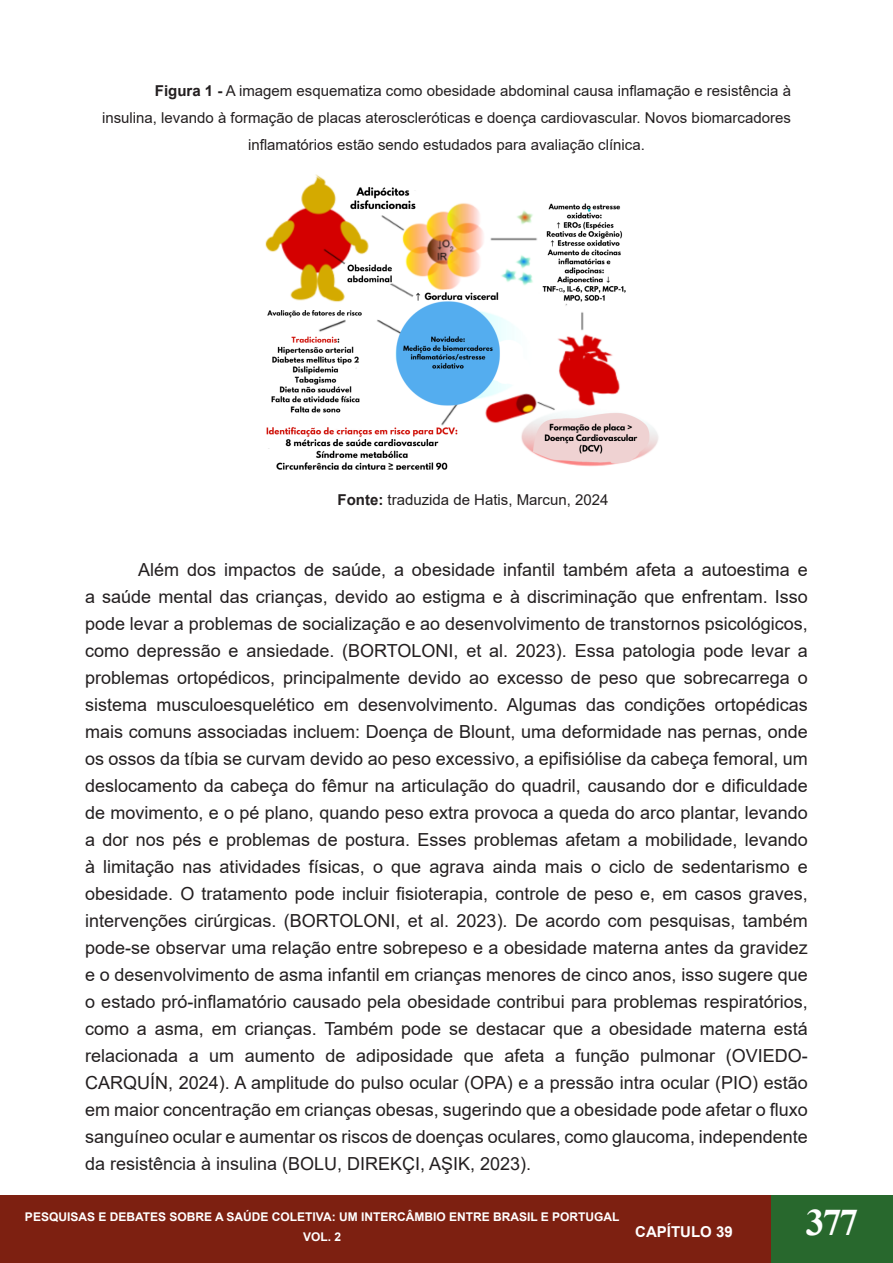
<style>
.page{position:relative;width:893px;height:1263px;background:#fff}
.page>*{position:absolute;margin:0;border:0;box-sizing:border-box;transform-origin:0 0}
.t1{font:700 37.5px "Times New Roman";color:#fff}
.t2{font:18px/27px "Arial";color:#231f20;text-align:justify}
.t3{font:15px "Arial";color:#231f20}
.t4{font:700 15px "Arial";color:#fff}
.t5{font:700 12px/20.2px "Arial";color:#fff;text-align:center}
.s1{font-weight:700}
</style>
<div class="page">
<div style="left:0;top:1196px;width:893px;height:67px;background:#7d2011"></div>
<hr style="left:0;top:1196px;width:1px;height:67px;background:#28682d">
<div style="left:771px;top:1196px;width:122px;height:67px;background:#28682d"></div>
<img style="left:265px;top:175px;width:393px;height:294px">
<p class="t3" style="left:155px;top:80px;width:638px"><span class="s1">Figura 1 -</span> A imagem esquematiza como obesidade abdominal causa inflamação e resistência à</p>
<p class="t3" style="left:102px;top:107px;width:690px">insulina, levando à formação de placas ateroscleróticas e doença cardiovascular. Novos biomarcadores</p>
<p class="t3" style="left:248px;top:134px;width:398px">inflamatórios estão sendo estudados para avaliação clínica.</p>
<p class="t3" style="left:338px;top:489px;width:272px"><span class="s1">Fonte:</span> traduzida de Hatis, Marcun, 2024</p>
<p class="t2" style="left:85px;top:556px;width:724px;text-indent:53px">Além dos impactos de saúde, a obesidade infantil também afeta a autoestima e a saúde mental das crianças, devido ao estigma e à discriminação que enfrentam. Isso pode levar a problemas de socialização e ao desenvolvimento de transtornos psicológicos, como depressão e ansiedade. (BORTOLONI, et al. 2023). Essa patologia pode levar a problemas ortopédicos, principalmente devido ao excesso de peso que sobrecarrega o sistema musculoesquelético em desenvolvimento. Algumas das condições ortopédicas mais comuns associadas incluem: Doença de Blount, uma deformidade nas pernas, onde os ossos da tíbia se curvam devido ao peso excessivo, a epifisiólise da cabeça femoral, um deslocamento da cabeça do fêmur na articulação do quadril, causando dor e dificuldade de movimento, e o pé plano, quando peso extra provoca a queda do arco plantar, levando a dor nos pés e problemas de postura. Esses problemas afetam a mobilidade, levando à limitação nas atividades físicas, o que agrava ainda mais o ciclo de sedentarismo e obesidade. O tratamento pode incluir fisioterapia, controle de peso e, em casos graves, intervenções cirúrgicas. (BORTOLONI, et al. 2023). De acordo com pesquisas, também pode-se observar uma relação entre sobrepeso e a obesidade materna antes da gravidez e o desenvolvimento de asma infantil em crianças menores de cinco anos, isso sugere que o estado pró-inflamatório causado pela obesidade contribui para problemas respiratórios, como a asma, em crianças. Também pode se destacar que a obesidade materna está relacionada a um aumento de adiposidade que afeta a função pulmonar (OVIEDO-CARQUÍN, 2024). A amplitude do pulso ocular (OPA) e a pressão intra ocular (PIO) estão em maior concentração em crianças obesas, sugerindo que a obesidade pode afetar o fluxo sanguíneo ocular e aumentar os riscos de doenças oculares, como glaucoma, independente da resistência à insulina (BOLU, DIREKÇI, AŞIK, 2023).</p>
<p class="t5" style="left:25px;top:1207px;width:596px">PESQUISAS E DEBATES SOBRE A SAÚDE COLETIVA: UM INTERCÂMBIO ENTRE BRASIL E PORTUGAL<br>VOL. 2</p>
<p class="t4" style="left:635px;top:1221px;width:99px">CAPÍTULO 39</p>
<h1 class="t1" style="left:806px;top:1195px;width:54px">377</h1>
</div>
